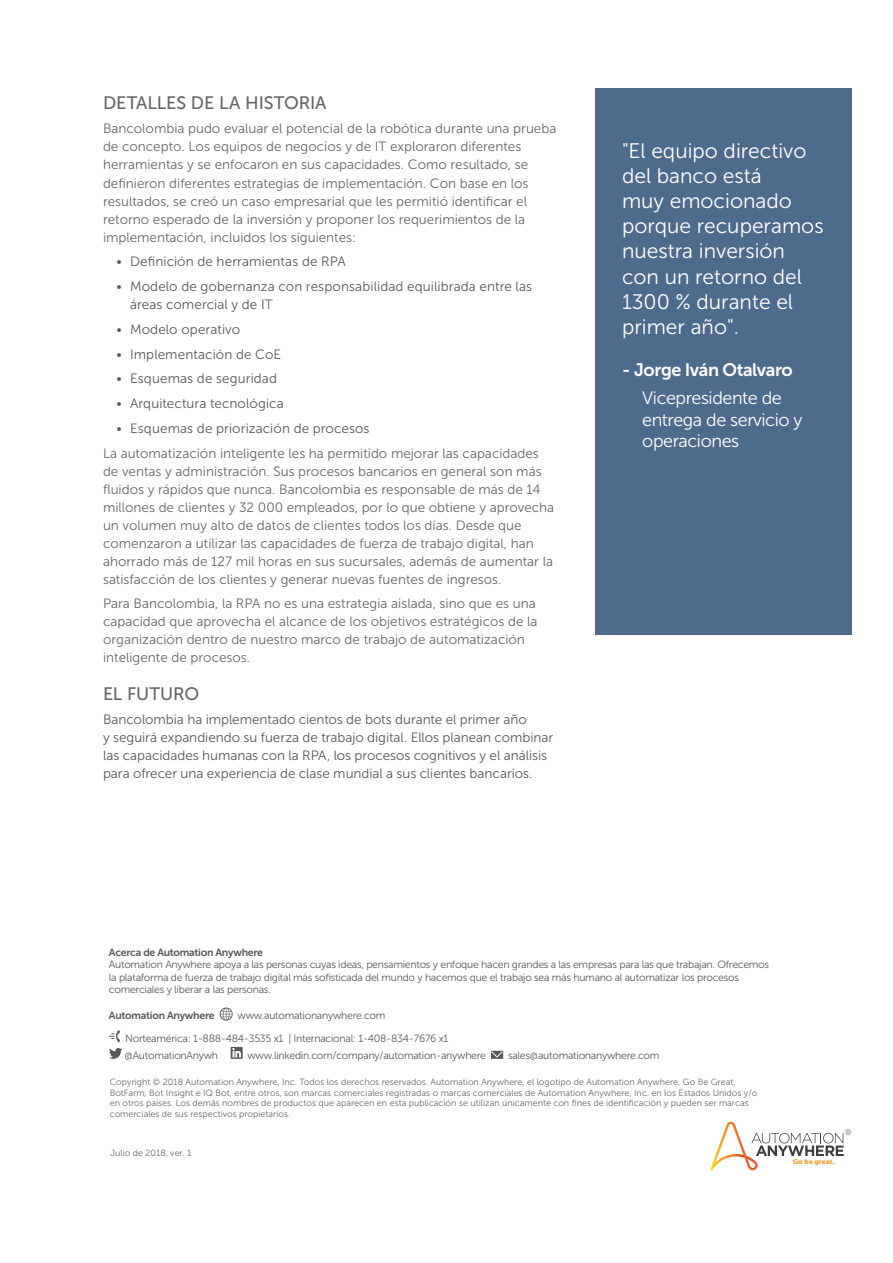
<style>
.page{position:relative;width:893px;height:1263px;background:#fff}
.page>*{position:absolute;margin:0;border:0;box-sizing:border-box;transform-origin:0 0}
.Quote__Text{font:21px/25.2px "Museo Sans 300";color:#fff}
.Quote__Company_Title{font:18px/21.6px "Museo Sans 300";letter-spacing:-.025em;color:#fff}
.Paragraph_Style_1{font:18px "Museo Sans 500";letter-spacing:-.005em;color:#666}
.Quote__Name{font:18px "Museo Sans 700";letter-spacing:-.025em;color:#fff}
.t1{font:13.5px/18px "Museo Sans 300";color:#666}
.Paragraph_Style_1-2{font:13.5px/18px "Museo Sans 300";color:#58585b}
.Boilerplate{font:10.5px/12.6px "Museo Sans 300";letter-spacing:-.025em;color:#57585a}
.Boilerplate-2{font:10.5px "Museo Sans 700";letter-spacing:-.025em;color:#57585a}
.Sidebar{font:9px/10.8px "Museo Sans 300";color:#676868}
.t2{font:7.95px "Museo Sans 500";color:#808285}
.t3{font:6.9px "Museo Sans 900";color:#f79936}
</style>
<div class="page">
<svg style="left:710px;top:1121px;width:134px;height:49px"></svg>
<svg style="left:220px;top:1007px;width:13px;height:13px"></svg>
<svg style="left:109px;top:1030px;width:11px;height:12px"></svg>
<svg style="left:109px;top:1048px;width:13px;height:11px"></svg>
<svg style="left:231px;top:1047px;width:12px;height:12px"></svg>
<svg style="left:491px;top:1051px;width:12px;height:8px"></svg>
<div style="left:595px;top:88px;width:256px;height:546px;background:#4e6b8c"></div>
<p class="Paragraph_Style_1" style="left:103px;top:93px;width:225px">DETALLES DE LA HISTORIA</p>
<p class="t1" style="left:103px;top:120px;width:455px">Bancolombia pudo evaluar el potencial de la robótica durante una prueba de concepto. Los equipos de negocios y de IT exploraron diferentes herramientas y se enfocaron en sus capacidades. Como resultado, se definieron diferentes estrategias de implementación. Con base en los resultados, se creó un caso empresarial que les permitió identificar el retorno esperado de la inversión y proponer los requerimientos de la implementación, incluidos los siguientes:</p>
<p class="Paragraph_Style_1-2" style="left:117px;top:253px;width:231px">• Definición de herramientas de RPA</p>
<p class="Paragraph_Style_1-2" style="left:130px;top:277px;width:404px;text-indent:-14px">• Modelo de gobernanza con responsabilidad equilibrada entre las áreas comercial y de IT</p>
<p class="Paragraph_Style_1-2" style="left:117px;top:320px;width:125px">• Modelo operativo</p>
<p class="Paragraph_Style_1-2" style="left:117px;top:345px;width:166px">• Implementación de CoE</p>
<p class="Paragraph_Style_1-2" style="left:117px;top:370px;width:162px">• Esquemas de seguridad</p>
<p class="Paragraph_Style_1-2" style="left:117px;top:394px;width:169px">• Arquitectura tecnológica</p>
<p class="Paragraph_Style_1-2" style="left:117px;top:419px;width:254px">• Esquemas de priorización de procesos</p>
<p class="t1" style="left:103px;top:444px;width:453px">La automatización inteligente les ha permitido mejorar las capacidades de ventas y administración. Sus procesos bancarios en general son más fluidos y rápidos que nunca. Bancolombia es responsable de más de 14 millones de clientes y 32 000 empleados, por lo que obtiene y aprovecha un volumen muy alto de datos de clientes todos los días. Desde que comenzaron a utilizar las capacidades de fuerza de trabajo digital, han ahorrado más de 127 mil horas en sus sucursales, además de aumentar la satisfacción de los clientes y generar nuevas fuentes de ingresos.</p>
<p class="t1" style="left:103px;top:595px;width:436px">Para Bancolombia, la RPA no es una estrategia aislada, sino que es una capacidad que aprovecha el alcance de los objetivos estratégicos de la organización dentro de nuestro marco de trabajo de automatización inteligente de procesos.</p>
<p class="Paragraph_Style_1" style="left:103px;top:684px;width:98px">EL FUTURO</p>
<p class="Paragraph_Style_1-2" style="left:103px;top:711px;width:452px">Bancolombia ha implementado cientos de bots durante el primer año<br>y seguirá expandiendo su fuerza de trabajo digital. Ellos planean combinar las capacidades humanas con la RPA, los procesos cognitivos y el análisis para ofrecer una experiencia de clase mundial a sus clientes bancarios.</p>
<p class="Quote__Text" style="left:622px;top:138px;width:203px">"El equipo directivo del banco está<br>muy emocionado porque recuperamos nuestra inversión con un retorno del<br>1300 % durante el primer año".</p>
<p class="Quote__Name" style="left:622px;top:360px;width:172px">- Jorge Iván Otalvaro</p>
<p class="Quote__Company_Title" style="left:642px;top:387px;width:162px">Vicepresidente de entrega de servicio y operaciones</p>
<p class="Boilerplate-2" style="left:109px;top:946px;width:156px">Acerca de Automation Anywhere</p>
<p class="Boilerplate" style="left:109px;top:958px;width:662px">Automation Anywhere apoya a las personas cuyas ideas, pensamientos y enfoque hacen grandes a las empresas para las que trabajan. Ofrecemos la plataforma de fuerza de trabajo digital más sofisticada del mundo y hacemos que el trabajo sea más humano al automatizar los procesos comerciales y liberar a las personas.</p>
<p class="Boilerplate-2" style="left:109px;top:1010px;width:107px">Automation Anywhere</p>
<p class="Boilerplate" style="left:238px;top:1009px;width:149px">www.automationanywhere.com</p>
<p class="Boilerplate" style="left:125px;top:1032px;width:325px">Norteamérica: 1-888-484-3535 x1 | Internacional: 1-408-834-7676 x1</p>
<p class="Boilerplate" style="left:125px;top:1049px;width:95px">@AutomationAnywh</p>
<p class="Boilerplate" style="left:247px;top:1049px;width:240px">www.linkedin.com/company/automation-anywhere</p>
<p class="Boilerplate" style="left:508px;top:1049px;width:153px">sales@automationanywhere.com</p>
<p class="Sidebar" style="left:110px;top:1076px;width:649px">Copyright © 2018 Automation Anywhere, Inc. Todos los derechos reservados. Automation Anywhere, el logotipo de Automation Anywhere, Go Be Great, BotFarm, Bot Insight e IQ Bot, entre otros, son marcas comerciales registradas o marcas comerciales de Automation Anywhere, Inc. en los Estados Unidos y/o en otros países. Los demás nombres de productos que aparecen en esta publicación se utilizan únicamente con fines de identificación y pueden ser marcas comerciales de sus respectivos propietarios.</p>
<p class="Sidebar" style="left:110px;top:1147px;width:82px">Julio de 2018, ver. 1</p>
<p class="t3" style="left:793px;top:1158px;width:43px">Go be great.</p>
<p class="t2" style="left:845px;top:1127px;width:8px">®</p>
</div>
